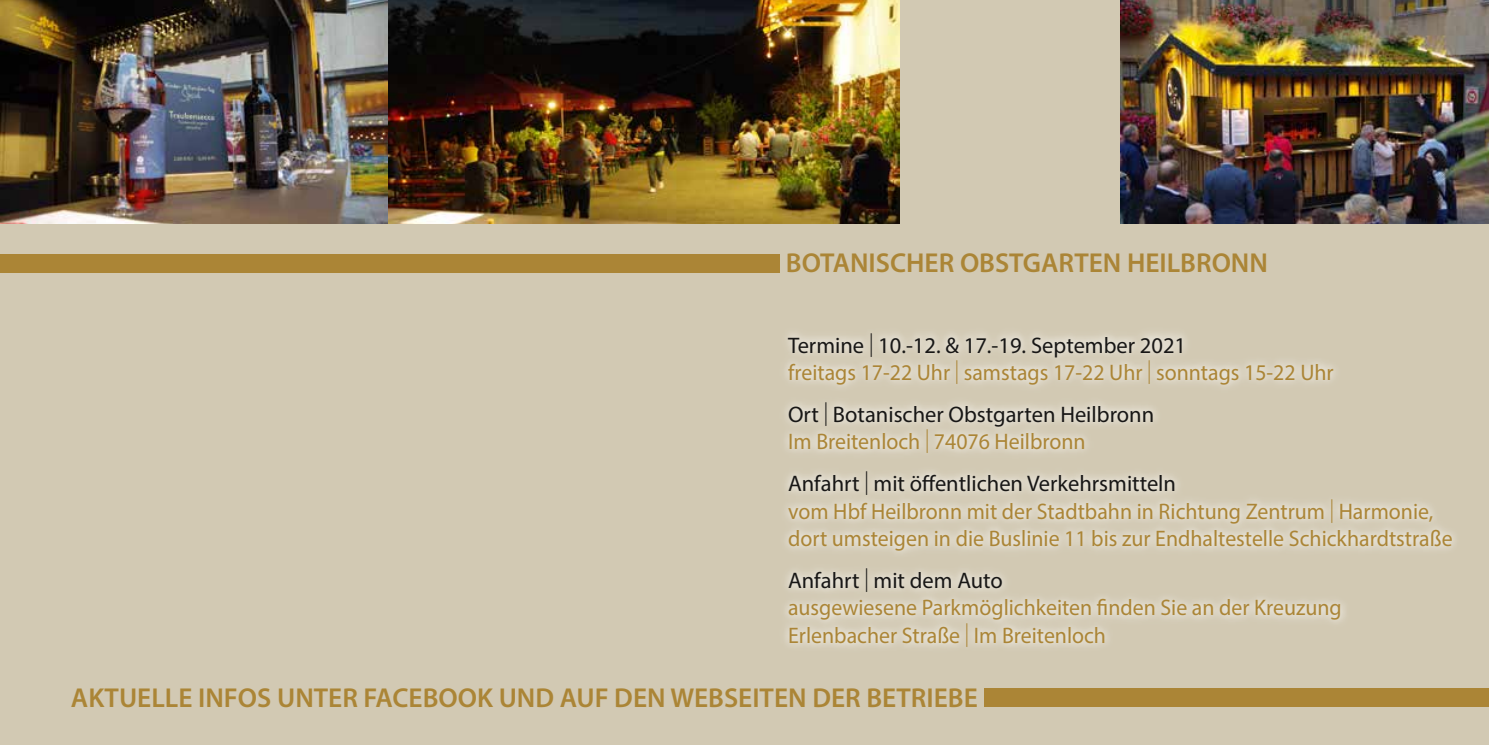
<style>
.page{position:relative;width:1489px;height:745px;background:#fff}
.page>*{position:absolute;margin:0;border:0;box-sizing:border-box;transform-origin:0 0}
.t1{font:600 27.5px "Myriad Pro";color:#ab8536}
.t2{font:22.5px/27.5px "Myriad Pro";color:#ab8536}
.t3{font:22.5px/27.5px "Myriad Pro";color:#181716}
.s1{color:#181716}
.s2{font-family:"Brandon Grotesque";color:#181716}
.s3{font-family:"Brandon Grotesque"}
.s4{color:#ab8536}
.s5{font-family:"Brandon Grotesque";color:#ab8536}
</style>
<div class="page">
<div style="left:0;top:0;width:1488px;height:744px;background:#d2c9b3"></div>
<div style="left:776px;top:322px;width:686px;height:334px;background:#fff;opacity:.75"></div>
<img style="left:0;top:0;width:899px;height:223px">
<img style="left:1120px;top:0;width:368px;height:223px">
<div style="left:0;top:254px;width:780px;height:18px;background:#ab8536"></div>
<div style="left:984px;top:688px;width:504px;height:18px;background:#ab8536"></div>
<p class="t1" style="left:786px;top:245px;width:483px">BOTANISCHER OBSTGARTEN HEILBRONN</p>
<p class="t2" style="left:788px;top:330px;width:547px"><span class="s1">Termine</span> <span class="s2">|</span> <span class="s1">10.-12. &amp; 17.-19. September 2021<br></span>freitags 17-22 Uhr <span class="s3">|</span> samstags 17-22 Uhr <span class="s3">|</span> sonntags 15-22 Uhr</p>
<p class="t3" style="left:788px;top:400px;width:367px">Ort <span class="s3">|</span> Botanischer Obstgarten Heilbronn<br><span class="s4">Im Breitenloch</span> <span class="s5">|</span> <span class="s4">74076 Heilbronn</span></p>
<p class="t2" style="left:788px;top:469px;width:666px"><span class="s1">Anfahrt</span> <span class="s2">|</span> <span class="s1">mit öffentlichen Verkehrsmitteln<br></span>vom Hbf Heilbronn mit der Stadtbahn in Richtung Zentrum <span class="s3">|</span> Harmonie, dort umsteigen in die Buslinie 11 bis zur Endhaltestelle Schickhardtstraße</p>
<p class="t2" style="left:788px;top:565px;width:555px"><span class="s1">Anfahrt</span> <span class="s2">|</span> <span class="s1">mit dem Auto<br></span>ausgewiesene Parkmöglichkeiten finden Sie an der Kreuzung<br>Erlenbacher Straße <span class="s3">|</span> Im Breitenloch</p>
<p class="t1" style="left:71px;top:680px;width:908px">AKTUELLE INFOS UNTER FACEBOOK UND AUF DEN WEBSEITEN DER BETRIEBE</p>
</div>
